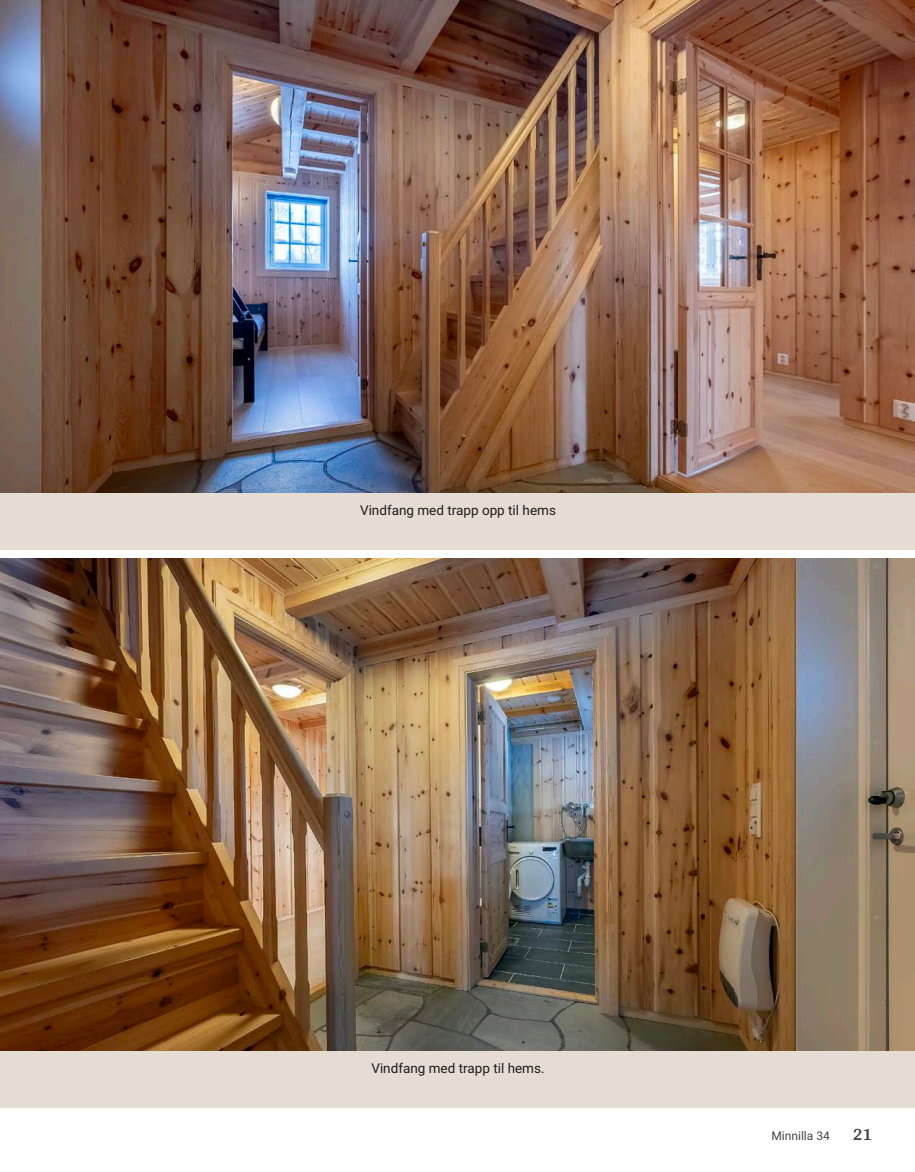
<style>
.page{position:relative;width:915px;height:1172px;background:#fff}
.page>*{position:absolute;margin:0;border:0;box-sizing:border-box;transform-origin:0 0}
.t1{font:700 18px "Arya";color:#414749}
.t2{font:13.5px "Roboto Vitec";color:#1d1d1b}
.t3{font:12px "Roboto Vitec";color:#414749}
</style>
<div class="page">
<div style="left:0;top:492px;width:914px;height:58px;background:#e5dcd4"></div>
<div style="left:0;top:1050px;width:914px;height:58px;background:#e5dcd4"></div>
<img style="left:0;top:0;width:914px;height:492px">
<img style="left:0;top:558px;width:914px;height:492px">
<p class="t2" style="left:360px;top:501px;width:197px">Vindfang med trapp opp til hems</p>
<p class="t2" style="left:371px;top:1059px;width:175px">Vindfang med trapp til hems.</p>
<p class="t3" style="left:771px;top:1127px;width:60px">Minnilla 34</p>
<h1 class="t1" style="left:852px;top:1123px;width:21px">21</h1>
</div>
